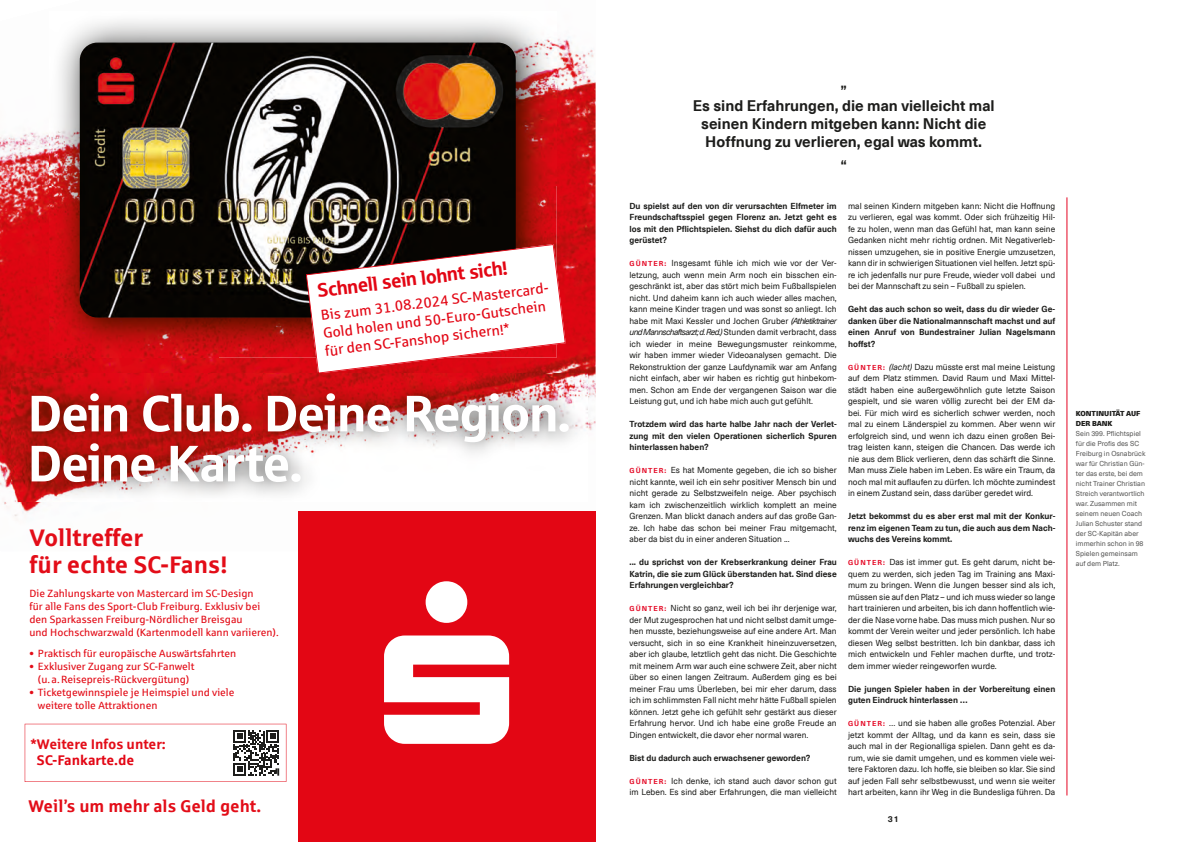
<style>
.page{position:relative;width:1191px;height:842px;background:#fff}
.page>*{position:absolute;margin:0;border:0;box-sizing:border-box;transform-origin:0 0}
.t1{font:51.2px/50px "Sparkasse Head";color:#fff}
.t2{font:700 24px/27px "Sparkasse Rg";color:#e30d18}
.t3{font:19.3px "Sparkasse Head";color:#e30614}
.t4{font:700 17px "Sparkasse Rg";color:#e30d18}
.t5{font:700 15px/23px "Neue Haas Unica W1 G";color:#1d1d1b;text-align:center}
.t6{font:14.5px/17.9px "Sparkasse Rg";color:#e30614}
.t7{font:700 14px "Sparkasse Rg";color:#e30d18}
.t8{font:700 14px "Sparkasse Rg";color:#e30614}
.t9{font:10.5px/13px "Sparkasse Rg";color:#e30d18}
.t10{font:8.5px/11.5px "Neue Haas Unica W1 G";color:#1d1d1b;text-align:justify}
.t11{font:700 8.5px/11.5px "Neue Haas Unica W1 G";color:#1d1d1b;text-align:justify}
.t12{font:7px/10px "Neue Haas Unica W1 G";color:#575756}
.t13{font:900 7px/10px "Neue Haas Unica Pro";letter-spacing:-.005em;color:#1d1d1b}
.s1{font-weight:700;font-size:7px;color:#e40522}
.s2{font-style:italic}
</style>
<div class="page">
<hr style="left:1066px;top:197px;width:1px;height:598px;background:#e40522">
<img style="left:0;top:37px;width:595px;height:480px">
<div style="left:298px;top:511px;width:297px;height:331px;background:#e30614"></div>
<svg style="left:384px;top:635px;width:125px;height:109px"></svg>
<svg style="left:425px;top:581px;width:42px;height:42px"></svg>
<img style="left:50px;top:20px;width:506px;height:338px">
<img style="left:80px;top:43px;width:436px;height:275px">
<svg style="left:306px;top:244px;width:260px;height:129px"></svg>
<img style="left:11px;top:374px;width:576px;height:128px">
<svg style="left:25px;top:724px;width:261px;height:58px"></svg>
<h3 class="t3" style="left:316px;top:278px;width:192px;rotate:-7deg">Schnell sein lohnt sich!</h3>
<h3 class="t6" style="left:320px;top:306px;width:233px;rotate:-7deg">Bis zum 31.08.2024 SC-Mastercard-<br>Gold holen und 50-Euro-Gutschein für den SC-Fanshop sichern!*</h3>
<h1 class="t1" style="left:29px;top:387px;width:543px">Dein Club. Deine Region.<br>Deine Karte.</h1>
<h2 class="t2" style="left:29px;top:523px;width:199px">Volltreffer<br>für echte SC-Fans!</h2>
<p class="t9" style="left:29px;top:587px;width:251px">Die Zahlungskarte von Mastercard im SC-Design<br>für alle Fans des Sport-Club Freiburg. Exklusiv bei den Sparkassen Freiburg-Nördlicher Breisgau<br>und Hochschwarzwald (Kartenmodell kann variieren).</p>
<p class="t9" style="left:29px;top:647px;width:208px">• Praktisch für europäische Auswärtsfahrten</p>
<p class="t9" style="left:29px;top:660px;width:166px;text-align:center">• Exklusiver Zugang zur SC-Fanwelt (u. a. Reisepreis-Rückvergütung)</p>
<p class="t9" style="left:38px;top:686px;width:198px;text-indent:-9px">• Ticketgewinnspiele je Heimspiel und viele weitere tolle Attraktionen</p>
<h3 class="t7" style="left:30px;top:735px;width:137px">*Weitere Infos unter:</h3>
<h3 class="t8" style="left:37px;top:751px;width:99px">SC-Fankarte.de</h3>
<h3 class="t4" style="left:28px;top:795px;width:234px">Weil’s um mehr als Geld geht.</h3>
<h3 class="t5" style="left:692px;top:70px;width:303px">„<br>Es sind Erfahrungen, die man vielleicht mal</h3>
<h3 class="t5" style="left:701px;top:114px;width:287px;line-height:18px;text-align:left">seinen Kindern mitgeben kann: Nicht die<br>Hoffnung zu verlieren, egal was kommt.</h3>
<h3 class="t5" style="left:840px;top:153px;width:8px">“</h3>
<p class="t11" style="left:629px;top:200px;width:209px">Du spielst auf den von dir verursachten Elfmeter im Freundschaftsspiel gegen Florenz an. Jetzt geht es los mit den Pflichtspielen. Siehst du dich dafür auch gerüstet?</p>
<p class="t10" style="left:629px;top:257px;width:209px"><span class="s1">GÜNTER:</span> Insgesamt fühle ich mich wie vor der Ver&shy;letzung, auch wenn mein Arm noch ein bisschen ein&shy;geschränkt ist, aber das stört mich beim Fußballspielen nicht. Und daheim kann ich auch wieder alles machen, kann meine Kinder tragen und was sonst so anliegt. Ich habe mit Maxi Kessler und Jochen Gruber <span class="s2">(Athletiktrainer und Mannschaftsarzt; d. Red.)</span> Stunden damit verbracht, dass ich wieder in meine Bewegungsmuster reinkomme, wir haben immer wieder Videoanalysen gemacht. Die Rekonstruktion der ganze Laufdynamik war am Anfang nicht einfach, aber wir haben es richtig gut hinbekom&shy;men. Schon am Ende der vergangenen Saison war die Leistung gut, und ich habe mich auch gut gefühlt.</p>
<p class="t11" style="left:629px;top:418px;width:209px">Trotzdem wird das harte halbe Jahr nach der Verlet&shy;zung mit den vielen Operationen sicherlich Spuren hinterlassen haben?</p>
<p class="t10" style="left:629px;top:464px;width:209px"><span class="s1">GÜNTER:</span> Es hat Momente gegeben, die ich so bisher nicht kannte, weil ich ein sehr positiver Mensch bin und nicht gerade zu Selbstzweifeln neige. Aber psychisch kam ich zwischenzeitlich wirklich komplett an meine Grenzen. Man blickt danach anders auf das große Gan&shy;ze. Ich habe das schon bei meiner Frau mitgemacht, aber da bist du in einer anderen Situation ...</p>
<p class="t11" style="left:629px;top:556px;width:209px">... du sprichst von der Krebserkrankung deiner Frau Katrin, die sie zum Glück überstanden hat. Sind diese Erfahrungen vergleichbar?</p>
<p class="t10" style="left:629px;top:602px;width:209px"><span class="s1">GÜNTER:</span> Nicht so ganz, weil ich bei ihr derjenige war, der Mut zugesprochen hat und nicht selbst damit umge&shy;hen musste, beziehungsweise auf eine andere Art. Man versucht, sich in so eine Krankheit hineinzuversetzen, aber ich glaube, letztlich geht das nicht. Die Geschichte mit meinem Arm war auch eine schwere Zeit, aber nicht über so einen langen Zeitraum. Außerdem ging es bei meiner Frau ums Überleben, bei mir eher darum, dass ich im schlimmsten Fall nicht mehr hätte Fußball spielen können. Jetzt gehe ich gefühlt sehr gestärkt aus dieser Erfahrung hervor. Und ich habe eine große Freude an Dingen entwickelt, die davor eher normal waren.</p>
<p class="t11" style="left:629px;top:752px;width:182px">Bist du dadurch auch erwachsener geworden?</p>
<p class="t10" style="left:629px;top:775px;width:209px"><span class="s1">GÜNTER:</span> Ich denke, ich stand auch davor schon gut im Leben. Es sind aber Erfahrungen, die man vielleicht</p>
<p class="t10" style="left:848px;top:200px;width:209px">mal seinen Kindern mitgeben kann: Nicht die Hoffnung zu verlieren, egal was kommt. Oder sich frühzeitig Hil&shy;fe zu holen, wenn man das Gefühl hat, man kann seine Gedanken nicht mehr richtig ordnen. Mit Negativerleb&shy;nissen umzugehen, sie in positive Energie umzusetzen, kann dir in schwierigen Situationen viel helfen. Jetzt spü&shy;re ich jedenfalls nur pure Freude, wieder voll dabei und bei der Mannschaft zu sein – Fußball zu spielen.</p>
<p class="t11" style="left:848px;top:303px;width:209px">Geht das auch schon so weit, dass du dir wieder Ge&shy;danken über die Nationalmannschaft machst und auf einen Anruf von Bundestrainer Julian Nagelsmann hoffst?</p>
<p class="t10" style="left:848px;top:361px;width:209px"><span class="s1">GÜNTER:</span> <span class="s2">(lacht)</span> Dazu müsste erst mal meine Leistung auf dem Platz stimmen. David Raum und Maxi Mittel&shy;städt haben eine außergewöhnlich gute letzte Saison gespielt, und sie waren völlig zurecht bei der EM da&shy;bei. Für mich wird es sicherlich schwer werden, noch mal zu einem Länderspiel zu kommen. Aber wenn wir erfolgreich sind, und wenn ich dazu einen großen Bei&shy;trag leisten kann, steigen die Chancen. Das werde ich nie aus dem Blick verlieren, denn das schärft die Sinne.<br>Man muss Ziele haben im Leben. Es wäre ein Traum, da noch mal mit auflaufen zu dürfen. Ich möchte zumindest in einem Zustand sein, dass darüber geredet wird.</p>
<p class="t11" style="left:848px;top:510px;width:209px">Jetzt bekommst du es aber erst mal mit der Konkur&shy;renz im eigenen Team zu tun, die auch aus dem Nach&shy;wuchs des Vereins kommt.</p>
<p class="t10" style="left:848px;top:556px;width:209px"><span class="s1">GÜNTER:</span> Das ist immer gut. Es geht darum, nicht be&shy;quem zu werden, sich jeden Tag im Training ans Maxi&shy;mum zu bringen. Wenn die Jungen besser sind als ich, müssen sie auf den Platz – und ich muss wieder so lange hart trainieren und arbeiten, bis ich dann hoffentlich wie&shy;der die Nase vorne habe. Das muss mich pushen. Nur so kommt der Verein weiter und jeder persönlich. Ich habe diesen Weg selbst bestritten. Ich bin dankbar, dass ich mich entwickeln und Fehler machen durfte, und trotz&shy;dem immer wieder reingeworfen wurde.</p>
<p class="t11" style="left:848px;top:683px;width:209px">Die jungen Spieler haben in der Vorbereitung einen guten Eindruck hinterlassen …</p>
<p class="t10" style="left:848px;top:717px;width:209px"><span class="s1">GÜNTER:</span> … und sie haben alle großes Potenzial. Aber jetzt kommt der Alltag, und da kann es sein, dass sie auch mal in der Regionalliga spielen. Dann geht es da&shy;rum, wie sie damit umgehen, und es kommen viele wei&shy;tere Faktoren dazu. Ich hoffe, sie bleiben so klar. Sie sind auf jeden Fall sehr selbstbewusst, und wenn sie weiter hart arbeiten, kann ihr Weg in die Bundesliga führen. Da</p>
<p class="t11" style="left:887px;top:813px;width:13px">31</p>
<p class="t13" style="left:1076px;top:408px;width:66px">KONTINUITÄT AUF<br>DER BANK</p>
<p class="t12" style="left:1076px;top:428px;width:71px">Sein 399. Pflichtspiel für die Profis des SC<br>Freiburg in Osnabrück war für Christian Gün&shy;ter das erste, bei dem nicht Trainer Christian<br>Streich verantwortlich war. Zusammen mit seinem neuen Coach<br>Julian Schuster stand der SC-Kapitän aber immerhin schon in 98<br>Spielen gemeinsam auf dem Platz.</p>
</div>
